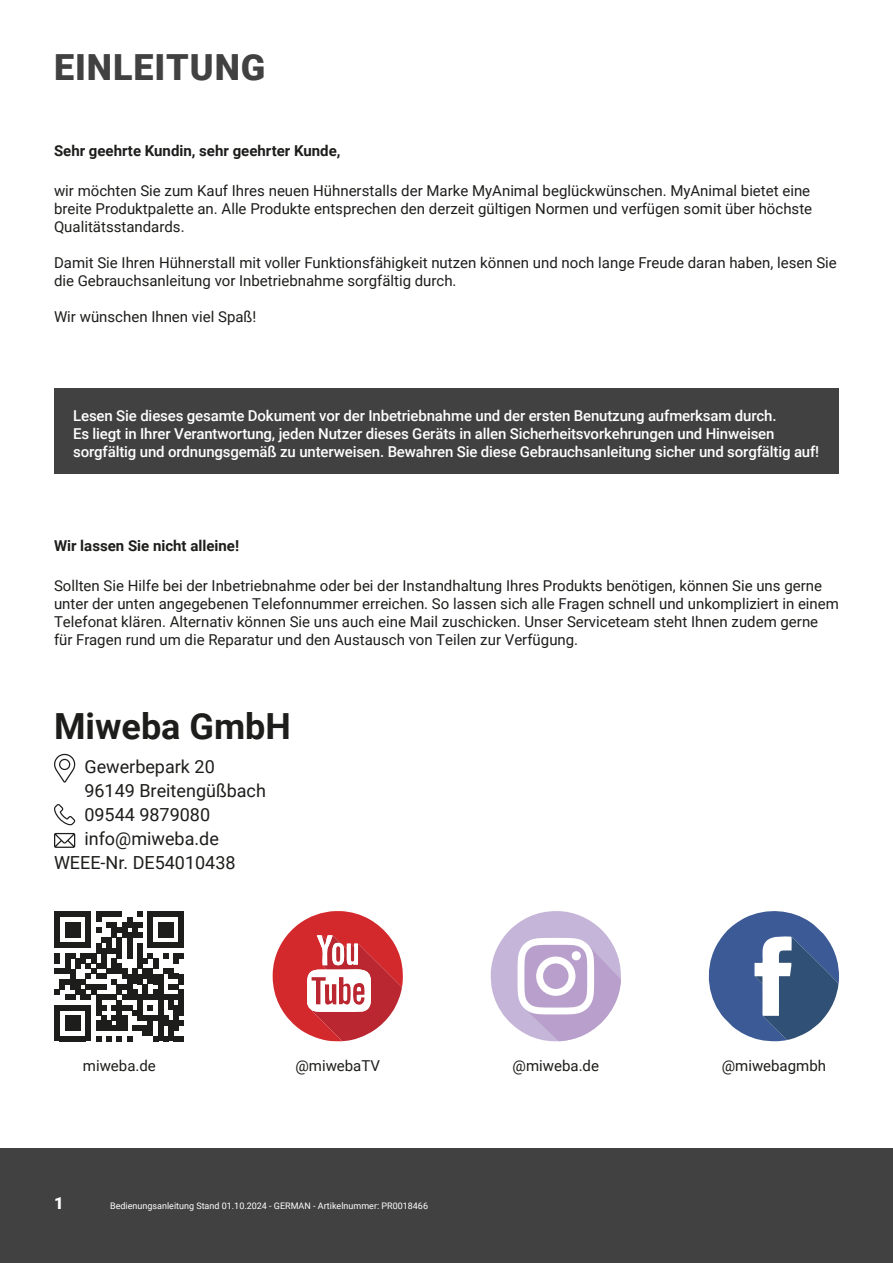
<style>
.page{position:relative;width:893px;height:1263px;background:#fff}
.page>*{position:absolute;margin:0;border:0;box-sizing:border-box;transform-origin:0 0}
.Große_Headline{font:900 36px "Roboto";letter-spacing:.025em;color:#414141}
.Headline_Kontaktdaten_schwarz{font:700 36px "Roboto";color:#1d1d1b}
.Kontaktdaten_schwarz{font:18px "Roboto";color:#1d1d1b}
.t1{font:900 16.5px "Roboto";color:#fff}
.Fließtext{font:15px/18px "Roboto";color:#1d1d1b}
.Auszeichnungen_weiß{font:500 15px/18px "Roboto";letter-spacing:-.01em;color:#fff}
.Headlines_im_Fließtext_schwarz{font:700 15px "Roboto";color:#1d1d1b}
.t2{font:9px "Roboto";color:#fff}
</style>
<div class="page">
<div style="left:0;top:1148px;width:893px;height:115px;background:#414141"></div>
<div style="left:54px;top:388px;width:785px;height:86px;background:#414141"></div>
<svg style="left:54px;top:753px;width:22px;height:30px"></svg>
<svg style="left:54px;top:804px;width:22px;height:21px"></svg>
<svg style="left:54px;top:833px;width:21px;height:15px"></svg>
<svg style="left:491px;top:911px;width:130px;height:130px"></svg>
<div style="left:572px;top:951px;width:9px;height:9px;background:#fff;border-radius:50%"></div>
<svg style="left:708px;top:911px;width:131px;height:130px"></svg>
<svg style="left:273px;top:911px;width:130px;height:130px"></svg>
<svg style="left:55px;top:912px;width:129px;height:129px"></svg>
<p class="Große_Headline" style="left:54px;top:42px;width:213px">EINLEITUNG</p>
<p class="Headlines_im_Fließtext_schwarz" style="left:54px;top:140px;width:288px">Sehr geehrte Kundin, sehr geehrter Kunde,</p>
<p class="Fließtext" style="left:54px;top:181px;width:760px">wir möchten Sie zum Kauf Ihres neuen Hühnerstalls der Marke MyAnimal beglückwünschen. MyAnimal bietet eine breite Produktpalette an. Alle Produkte entsprechen den derzeit gültigen Normen und verfügen somit über höchste<br>Qualitätsstandards.</p>
<p class="Fließtext" style="left:54px;top:253px;width:784px">Damit Sie Ihren Hühnerstall mit voller Funktionsfähigkeit nutzen können und noch lange Freude daran haben, lesen Sie die Gebrauchsanleitung vor Inbetriebnahme sorgfältig durch.</p>
<p class="Fließtext" style="left:54px;top:307px;width:204px">Wir wünschen Ihnen viel Spaß!</p>
<p class="Auszeichnungen_weiß" style="left:73px;top:406px;width:705px">Lesen Sie dieses gesamte Dokument vor der Inbetriebnahme und der ersten Benutzung aufmerksam durch.<br>Es liegt in Ihrer Verantwortung, jeden Nutzer dieses Geräts in allen Sicherheitsvorkehrungen und Hinweisen</p>
<p class="Auszeichnungen_weiß" style="left:73px;top:442px;width:748px">sorgfältig und ordnungsgemäß zu unterweisen. Bewahren Sie diese Gebrauchsanleitung sicher und sorgfältig auf!</p>
<p class="Headlines_im_Fließtext_schwarz" style="left:54px;top:535px;width:187px">Wir lassen Sie nicht alleine!</p>
<p class="Fließtext" style="left:54px;top:576px;width:786px">Sollten Sie Hilfe bei der Inbetriebnahme oder bei der Instandhaltung Ihres Produkts benötigen, können Sie uns gerne unter der unten angegebenen Telefonnummer erreichen. So lassen sich alle Fragen schnell und unkompliziert in einem Telefonat klären. Alternativ können Sie uns auch eine Mail zuschicken. Unser Serviceteam steht Ihnen zudem gerne für Fragen rund um die Reparatur und den Austausch von Teilen zur Verfügung.</p>
<p class="Headline_Kontaktdaten_schwarz" style="left:54px;top:700px;width:238px">Miweba GmbH</p>
<p class="Kontaktdaten_schwarz" style="left:84px;top:754px;width:132px">Gewerbepark 20</p>
<p class="Kontaktdaten_schwarz" style="left:84px;top:778px;width:183px">96149 Breitengüßbach</p>
<p class="Kontaktdaten_schwarz" style="left:84px;top:802px;width:127px">09544 9879080</p>
<p class="Kontaktdaten_schwarz" style="left:84px;top:826px;width:136px">info@miweba.de</p>
<p class="Kontaktdaten_schwarz" style="left:54px;top:850px;width:183px">WEEE-Nr. DE54010438</p>
<p class="Fließtext" style="left:83px;top:1056px;width:74px">miweba.de</p>
<p class="Fließtext" style="left:295px;top:1056px;width:86px">@miwebaTV</p>
<p class="Fließtext" style="left:513px;top:1056px;width:88px">@miweba.de</p>
<p class="Fließtext" style="left:722px;top:1056px;width:106px">@miwebagmbh</p>
<p class="t1" style="left:54px;top:1191px;width:11px">1</p>
<p class="t2" style="left:110px;top:1199px;width:319px">Bedienungsanleitung Stand 01.10.2024 - GERMAN - Artikelnummer: PR0018466</p>
</div>
